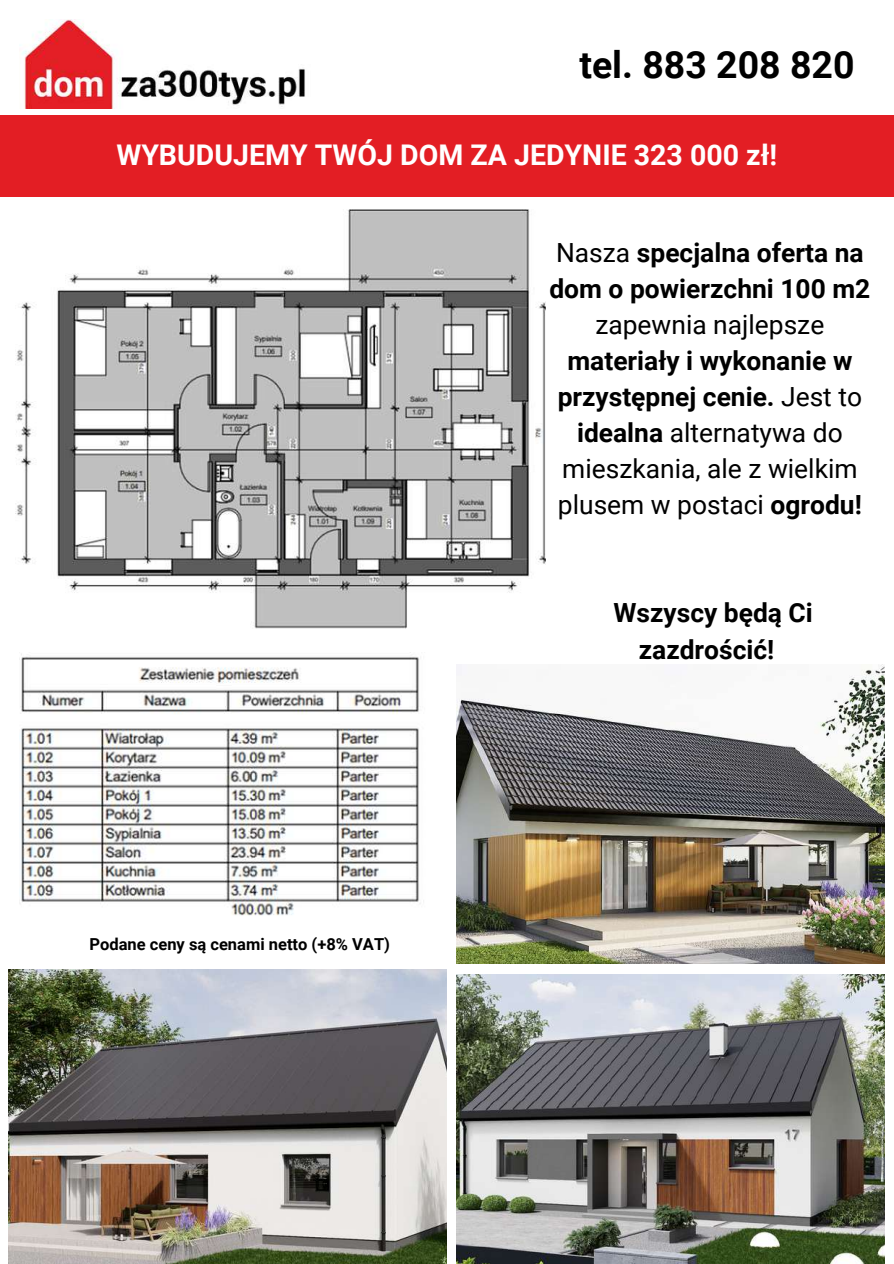
<style>
.page{position:relative;width:894px;height:1264px;background:#fff}
.page>*{position:absolute;margin:0;border:0;box-sizing:border-box;transform-origin:0 0}
.t1{font:700 37.5px "Roboto";color:#000}
.t2{font:700 28.5px "Roboto";color:#fff}
.t3{font:26.4px/36px "Roboto";color:#000;text-align:center}
.t4{font:700 26.4px/36px "Roboto";color:#000}
.t5{font:700 16.5px "Roboto";color:#000}
.s1{font-weight:400}
.s2{font-weight:700}
</style>
<div class="page">
<img style="left:456px;top:665px;width:428px;height:298px">
<img style="left:456px;top:974px;width:428px;height:289px">
<img style="left:9px;top:969px;width:437px;height:294px">
<div style="left:0;top:115px;width:893px;height:81px;background:#e31e24"></div>
<img style="left:22px;top:19px;width:283px;height:89px">
<img style="left:15px;top:209px;width:530px;height:420px">
<img style="left:19px;top:652px;width:402px;height:264px">
<h1 class="t1" style="left:579px;top:43px;width:276px">tel. 883 208 820</h1>
<p class="t2" style="left:116px;top:138px;width:662px">WYBUDUJEMY TWÓJ DOM ZA JEDYNIE 323 000 zł!</p>
<p class="t4" style="left:549px;top:235px;width:322px"><span class="s1">Nasza</span> specjalna oferta na dom o powierzchni 100 m2</p>
<p class="t3" style="left:595px;top:307px;width:230px">zapewnia najlepsze</p>
<p class="t3" style="left:557px;top:343px;width:306px"><span class="s2">materiały i wykonanie w przystępnej cenie.</span> Jest to <span class="s2">idealna</span> alternatywa do mieszkania, ale z wielkim plusem w postaci <span class="s2">ogrodu!</span></p>
<p class="t5" style="left:89px;top:934px;width:302px">Podane ceny są cenami netto (+8% VAT)</p>
<p class="t4" style="left:613px;top:595px;width:201px;text-align:center">Wszyscy będą Ci zazdrościć!</p>
</div>
